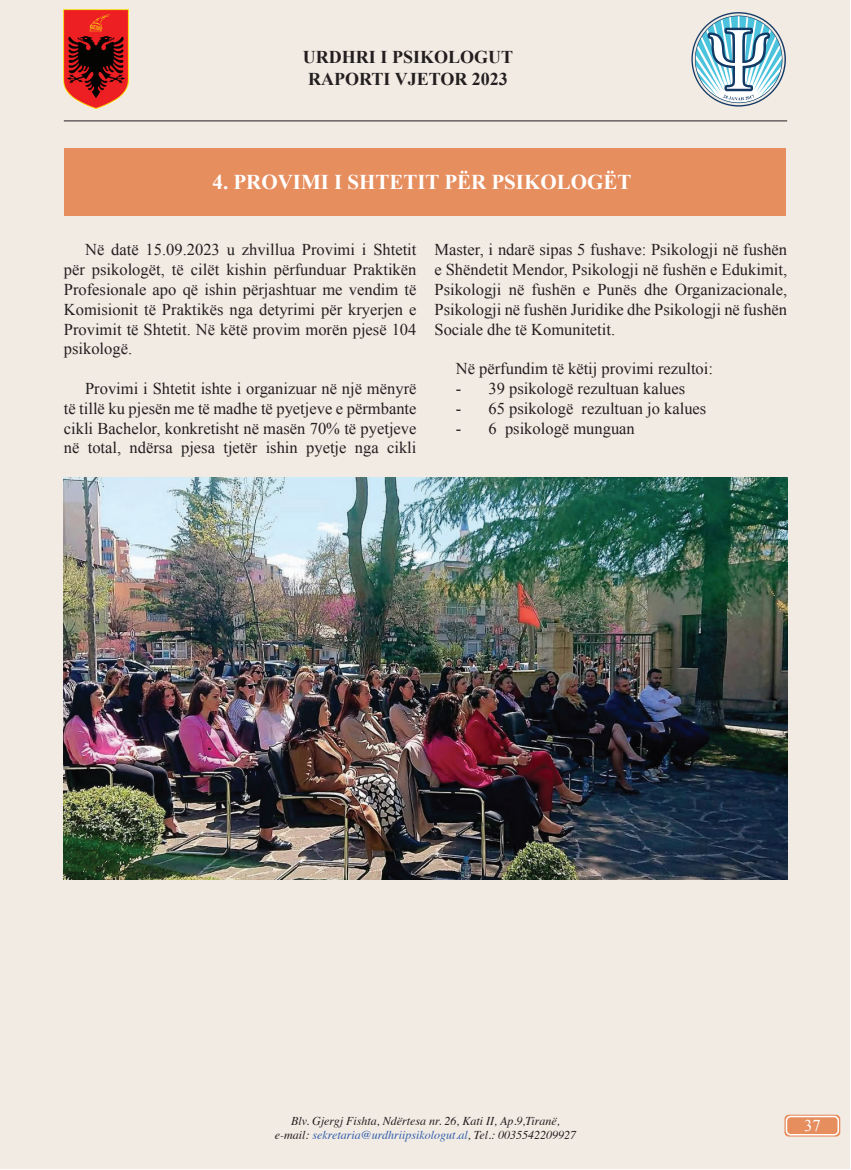
<style>
.page{position:relative;width:851px;height:1170px;background:#fff}
.page>*{position:absolute;margin:0;border:0;box-sizing:border-box;transform-origin:0 0}
.t1{font:700 21px "Times New Roman";color:#fff}
.t2{font:700 18px/21.6px "Times New Roman";color:#231f20}
.t3{font:16.5px/19.8px "Times New Roman";color:#231f20;text-align:justify}
.t4{font:16.5px "Times New Roman";color:#fff}
.t5{font:italic 12px/14.4px "Times";color:#231f20;text-align:center}
.s1{color:#325eab}
</style>
<div class="page">
<div style="left:0;top:1px;width:850px;height:1168px;background:#f1ebe3"></div>
<svg style="left:691px;top:12px;width:94px;height:95px"></svg>
<img style="left:64px;top:10px;width:65px;height:99px">
<hr style="left:64px;top:120px;width:723px;height:1px;background:#231f20">
<svg style="left:784px;top:1114px;width:56px;height:22px"></svg>
<div style="left:786px;top:1116px;width:52px;height:18px;background:#e78e5f;border-radius:4px"></div>
<div style="left:785px;top:1115px;width:53px;height:20px;border:2px solid #fff;border-radius:4px"></div>
<div style="left:64px;top:148px;width:721px;height:68px;background:#e78e5f"></div>
<img style="left:64px;top:477px;width:723px;height:402px">
<p class="t2" style="left:303px;top:46px;width:212px">URDHRI I PSIKOLOGUT<br>RAPORTI VJETOR 2023</p>
<p class="t1" style="left:212px;top:167px;width:420px">4. PROVIMI I SHTETIT PËR PSIKOLOGËT</p>
<p class="t3" style="left:64px;top:240px;width:354px;text-indent:21px">Në datë 15.09.2023 u zhvillua Provimi i Shtetit për psikologët, të cilët kishin përfunduar Praktikën Profesionale apo që ishin përjashtuar me vendim të Komisionit të Praktikës nga detyrimi për kryerjen e Provimit të Shtetit. Në këtë provim morën pjesë 104 psikologë.</p>
<p class="t3" style="left:64px;top:378px;width:354px;text-indent:21px">Provimi i Shtetit ishte i organizuar në një mënyrë të tillë ku pjesën me të madhe të pyetjeve e përmbante cikli Bachelor, konkretisht në masën 70% të pyetjeve në total, ndërsa pjesa tjetër ishin pyetje nga cikli</p>
<p class="t3" style="left:434px;top:240px;width:354px">Master, i ndarë sipas 5 fushave: Psikologji në fushën e Shëndetit Mendor, Psikologji në fushën e Edukimit, Psikologji në fushën e Punës dhe Organizacionale, Psikologji në fushën Juridike dhe Psikologji në fushën Sociale dhe të Komunitetit.</p>
<p class="t3" style="left:455px;top:358px;width:259px">Në përfundim të këtij provimi rezultoi:</p>
<p class="t3" style="left:455px;top:378px;width:231px">- 39 psikologë rezultuan kalues</p>
<p class="t3" style="left:455px;top:398px;width:252px">- 65 psikologë rezultuan jo kalues</p>
<p class="t3" style="left:455px;top:418px;width:180px">- 6 psikologë munguan</p>
<p class="t5" style="left:275px;top:1112px;width:303px">Blv. Gjergj Fishta, Ndërtesa nr. 26, Kati II, Ap.9,Tiranë, e-mail: <span class="s1">sekretaria@urdhriipsikologut.al</span>, Tel.: 0035542209927</p>
<p class="t4" style="left:804px;top:1114px;width:18px">37</p>
</div>
